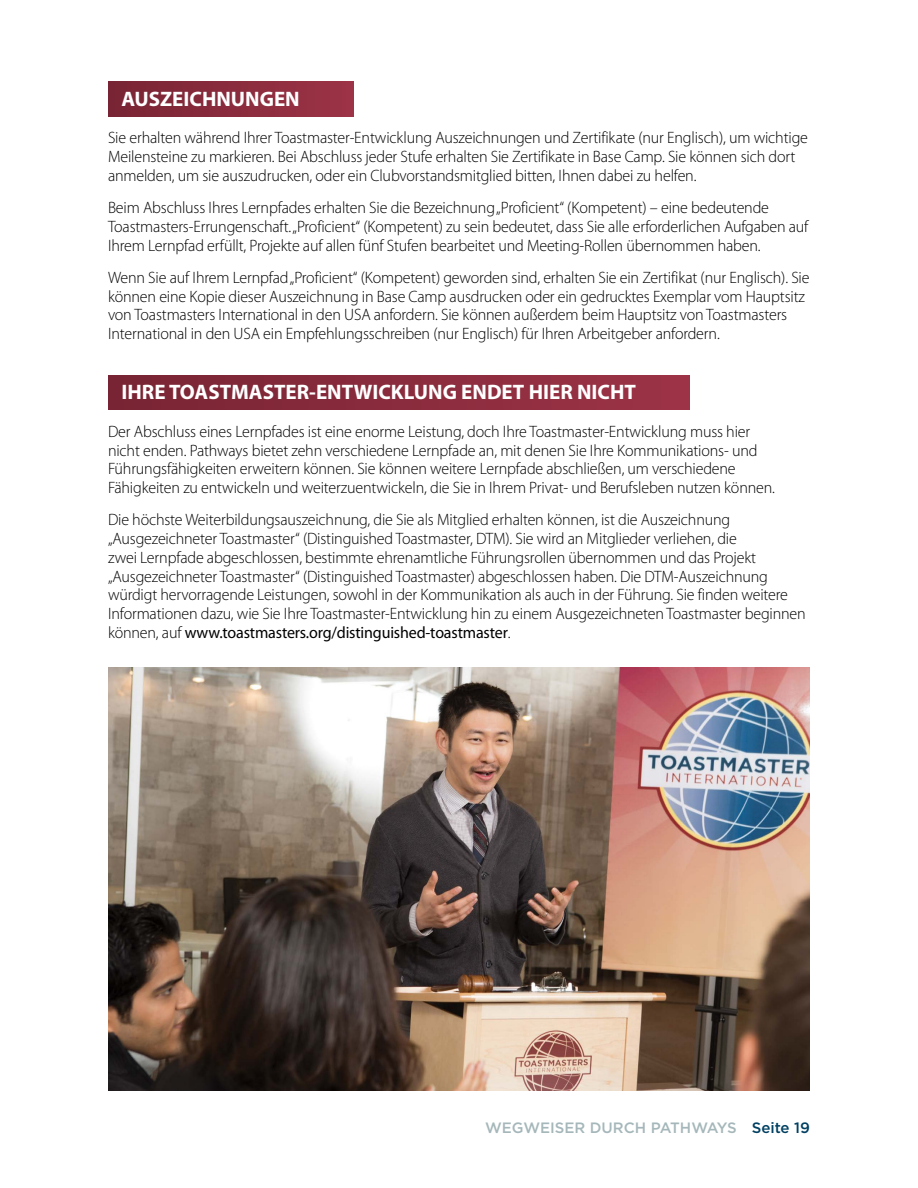
<style>
.page{position:relative;width:918px;height:1188px;background:#fff}
.page>*{position:absolute;margin:0;border:0;box-sizing:border-box;transform-origin:0 0}
.Burgandy_Bar_Subhead{font:700 21px "Myriad Pro";color:#fff}
.Body{font:300 16.5px/18.8px "Myriad Pro";letter-spacing:-.01em;color:#000}
.t1{font:500 15px "Gotham";color:#a5b7ba}
.s1{font-weight:400}
.s2{color:#004062}
</style>
<div class="page">
<div style="left:108px;top:82px;width:246px;height:34px;background:linear-gradient(to right,#782434,#9c3346)"></div>
<div style="left:108px;top:375px;width:582px;height:35px;background:linear-gradient(to right,#782434,#9c3346)"></div>
<img style="left:108px;top:667px;width:702px;height:424px">
<p class="Burgandy_Bar_Subhead" style="left:122px;top:87px;width:180px">AUSZEICHNUNGEN</p>
<p class="Body" style="left:108px;top:129px;width:702px">Sie erhalten während Ihrer Toastmaster-Entwicklung Auszeichnungen und Zertifikate (nur Englisch), um wichtige<br>Meilensteine zu markieren. Bei Abschluss jeder Stufe erhalten Sie Zertifikate in Base Camp. Sie können sich dort anmelden, um sie auszudrucken, oder ein Clubvorstandsmitglied bitten, Ihnen dabei zu helfen.</p>
<p class="Body" style="left:108px;top:198px;width:702px">Beim Abschluss Ihres Lernpfades erhalten Sie die Bezeichnung „Proficient“ (Kompetent) – eine bedeutende<br>Toastmasters-Errungenschaft. „Proficient“ (Kompetent) zu sein bedeutet, dass Sie alle erforderlichen Aufgaben auf<br>Ihrem Lernpfad erfüllt, Projekte auf allen fünf Stufen bearbeitet und Meeting-Rollen übernommen haben.</p>
<p class="Body" style="left:108px;top:268px;width:703px">Wenn Sie auf Ihrem Lernpfad „Proficient“ (Kompetent) geworden sind, erhalten Sie ein Zertifikat (nur Englisch). Sie können eine Kopie dieser Auszeichnung in Base Camp ausdrucken oder ein gedrucktes Exemplar vom Hauptsitz von Toastmasters International in den USA anfordern. Sie können außerdem beim Hauptsitz von Toastmasters International in den USA ein Empfehlungsschreiben (nur Englisch) für Ihren Arbeitgeber anfordern.</p>
<p class="Burgandy_Bar_Subhead" style="left:122px;top:381px;width:516px">IHRE TOASTMASTER-ENTWICKLUNG ENDET HIER NICHT</p>
<p class="Body" style="left:108px;top:422px;width:668px">Der Abschluss eines Lernpfades ist eine enorme Leistung, doch Ihre Toastmaster-Entwicklung muss hier nicht enden. Pathways bietet zehn verschiedene Lernpfade an, mit denen Sie Ihre Kommunikations- und Führungsfähigkeiten erweitern können. Sie können weitere Lernpfade abschließen, um verschiedene Fähigkeiten zu entwickeln und weiterzuentwickeln, die Sie in Ihrem Privat- und Berufsleben nutzen können.</p>
<p class="Body" style="left:108px;top:511px;width:699px">Die höchste Weiterbildungsauszeichnung, die Sie als Mitglied erhalten können, ist die Auszeichnung „Ausgezeichneter Toastmaster“ (Distinguished Toastmaster, DTM). Sie wird an Mitglieder verliehen, die<br>zwei Lernpfade abgeschlossen, bestimmte ehrenamtliche Führungsrollen übernommen und das Projekt „Ausgezeichneter Toastmaster“ (Distinguished Toastmaster) abgeschlossen haben. Die DTM-Auszeichnung würdigt hervorragende Leistungen, sowohl in der Kommunikation als auch in der Führung. Sie finden weitere Informationen dazu, wie Sie Ihre Toastmaster-Entwicklung hin zu einem Ausgezeichneten Toastmaster beginnen können, auf <span class="s1">www.toastmasters.org/distinguished-toastmaster</span>.</p>
<p class="t1" style="left:485px;top:1118px;width:326px">WEGWEISER DURCH PATHWAYS <span class="s2">Seite 19</span></p>
</div>
